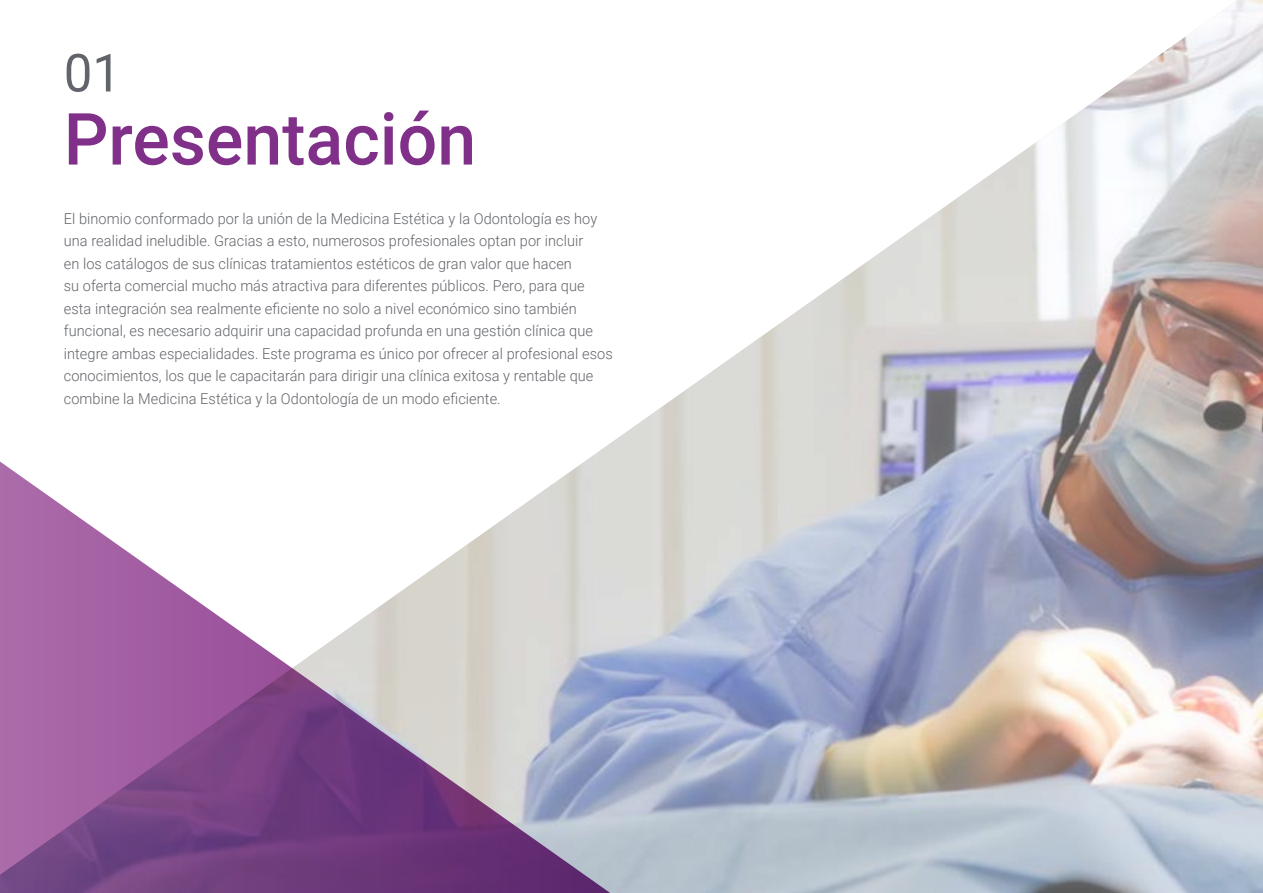
<style>
.page{position:relative;width:1263px;height:893px;background:#fff}
.page>*{position:absolute;margin:0;border:0;box-sizing:border-box;transform-origin:0 0}
.t1{font:500 72px "Roboto";color:#813089}
.t2{font:52.5px "Roboto";color:#61646a}
.t3{font:300 15px/22.5px "Roboto";letter-spacing:.005em;color:#61646a}
</style>
<div class="page">
<img style="left:607px;top:0;width:656px;height:893px">
<svg style="left:0;top:446px;width:640px;height:447px"></svg>
<h2 class="t2" style="left:64px;top:36px;width:59px">01</h2>
<h1 class="t1" style="left:64px;top:89px;width:414px">Presentación</h1>
<p class="t3" style="left:64px;top:207px;width:550px">El binomio conformado por la unión de la Medicina Estética y la Odontología es hoy una realidad ineludible. Gracias a esto, numerosos profesionales optan por incluir<br>en los catálogos de sus clínicas tratamientos estéticos de gran valor que hacen<br>su oferta comercial mucho más atractiva para diferentes públicos. Pero, para que esta integración sea realmente eficiente no solo a nivel económico sino también funcional, es necesario adquirir una capacidad profunda en una gestión clínica que integre ambas especialidades. Este programa es único por ofrecer al profesional esos conocimientos, los que le capacitarán para dirigir una clínica exitosa y rentable que combine la Medicina Estética y la Odontología de un modo eficiente.</p>
</div>
